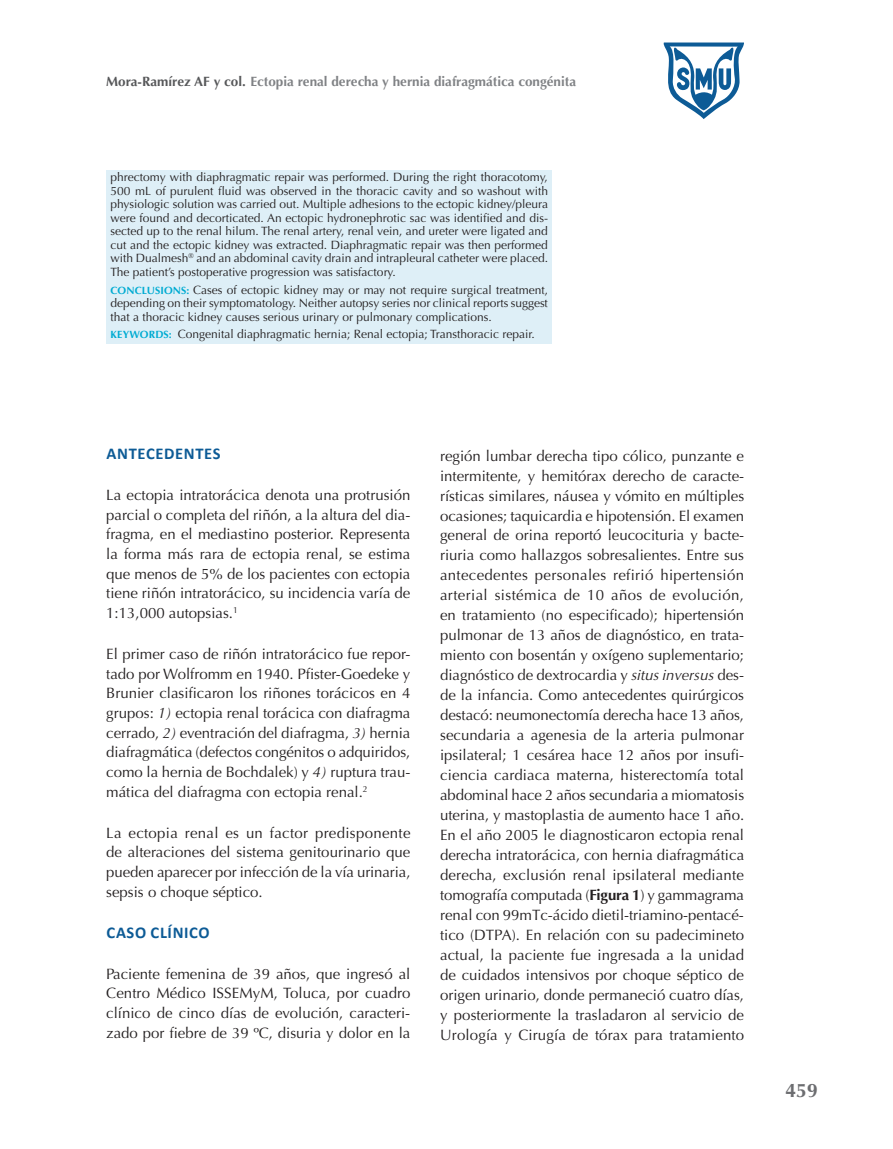
<style>
.page{position:relative;width:893px;height:1149px;background:#fff}
.page>*{position:absolute;margin:0;border:0;box-sizing:border-box;transform-origin:0 0}
.t1{font:700 19.5px "Optima";color:#6c6d70}
.t2{font:700 16.5px "Calibri";letter-spacing:.04em;color:#0d5b96}
.t3{font:15px/20px "Optima";color:#231f20;text-align:justify}
.t4{font:700 13.5px "Optima";color:#808285}
.t5{font:12px/13.5px "Optima";color:#231f20;text-align:justify}
.s1{color:#57585a}
.s2{font-weight:700;font-size:10.5px;color:#00abd2}
.s3{font-style:italic}
.s4{font-weight:700}
</style>
<div class="page">
<svg style="left:663px;top:42px;width:81px;height:77px"></svg>
<div style="left:106px;top:170px;width:446px;height:174px;background:#deeff7"></div>
<p class="t4" style="left:106px;top:74px;width:471px"><span class="s1">Mora-Ramírez AF y col.</span> Ectopia renal derecha y hernia diafragmática congénita</p>
<p class="t5" style="left:111px;top:170px;width:439px">phrectomy with diaphragmatic repair was performed. During the right thoracotomy, 500 mL of purulent fluid was observed in the thoracic cavity and so washout with physiologic solution was carried out. Multiple adhesions to the ectopic kidney/pleura were found and decorticated. An ectopic hydronephrotic sac was identified and dis&shy;sected up to the renal hilum. The renal artery, renal vein, and ureter were ligated and cut and the ectopic kidney was extracted. Diaphragmatic repair was then performed with Dualmesh<sup>®</sup> and an abdominal cavity drain and intrapleural catheter were placed.<br>The patient’s postoperative progression was satisfactory.</p>
<p class="t5" style="left:111px;top:283px;width:439px"><span class="s2">CONCLUSIONS:</span> Cases of ectopic kidney may or may not require surgical treatment, depending on their symptomatology. Neither autopsy series nor clinical reports suggest that a thoracic kidney causes serious urinary or pulmonary complications.</p>
<p class="t5" style="left:111px;top:327px;width:426px"><span class="s2">KEYWORDS:</span> Congenital diaphragmatic hernia; Renal ectopia; Transthoracic repair.</p>
<p class="t2" style="left:107px;top:443px;width:115px">ANTECEDENTES</p>
<p class="t3" style="left:106px;top:485px;width:306px">La ectopia intratorácica denota una protrusión parcial o completa del riñón, a la altura del dia&shy;fragma, en el mediastino posterior. Representa la forma más rara de ectopia renal, se estima que menos de 5% de los pacientes con ectopia tiene riñón intratorácico, su incidencia varía de 1:13,000 autopsias.<sup>1</sup></p>
<p class="t3" style="left:106px;top:644px;width:306px">El primer caso de riñón intratorácico fue repor&shy;tado por Wolfromm en 1940. Pfister-Goedeke y Brunier clasificaron los riñones torácicos en 4 grupos: <span class="s3">1)</span> ectopia renal torácica con diafragma cerrado, <span class="s3">2)</span> eventración del diafragma, <span class="s3">3)</span> hernia diafragmática (defectos congénitos o adquiridos, como la hernia de Bochdalek) y <span class="s3">4)</span> ruptura trau&shy;mática del diafragma con ectopia renal.<sup>2</sup></p>
<p class="t3" style="left:106px;top:822px;width:306px">La ectopia renal es un factor predisponente de alteraciones del sistema genitourinario que pueden aparecer por infección de la vía urinaria, sepsis o choque séptico.</p>
<p class="t2" style="left:107px;top:921px;width:105px">CASO CLÍNICO</p>
<p class="t3" style="left:106px;top:963px;width:306px">Paciente femenina de 39 años, que ingresó al Centro Médico ISSEMyM, Toluca, por cuadro clínico de cinco días de evolución, caracteri&shy;zado por fiebre de 39 ºC, disuria y dolor en la</p>
<p class="t3" style="left:440px;top:445px;width:306px">región lumbar derecha tipo cólico, punzante e intermitente, y hemitórax derecho de caracte&shy;rísticas similares, náusea y vómito en múltiples ocasiones; taquicardia e hipotensión. El examen general de orina reportó leucocituria y bacte&shy;riuria como hallazgos sobresalientes. Entre sus antecedentes personales refirió hipertensión arterial sistémica de 10 años de evolución, en tratamiento (no especificado); hipertensión pulmonar de 13 años de diagnóstico, en trata&shy;miento con bosentán y oxígeno suplementario; diagnóstico de dextrocardia y <span class="s3">situs inversus</span> des&shy;de la infancia. Como antecedentes quirúrgicos destacó: neumonectomía derecha hace 13 años, secundaria a agenesia de la arteria pulmonar ipsilateral; 1 cesárea hace 12 años por insufi&shy;ciencia cardiaca materna, histerectomía total abdominal hace 2 años secundaria a miomatosis uterina, y mastoplastia de aumento hace 1 año.<br>En el año 2005 le diagnosticaron ectopia renal derecha intratorácica, con hernia diafragmática derecha, exclusión renal ipsilateral mediante tomografía computada (<span class="s4">Figura 1</span>) y gammagrama renal con 99mTc-ácido dietil-triamino-pentacé&shy;tico (DTPA). En relación con su padecimineto actual, la paciente fue ingresada a la unidad de cuidados intensivos por choque séptico de origen urinario, donde permaneció cuatro días, y posteriormente la trasladaron al servicio de Urología y Cirugía de tórax para tratamiento</p>
<h1 class="t1" style="left:785px;top:1079px;width:34px">459</h1>
</div>
